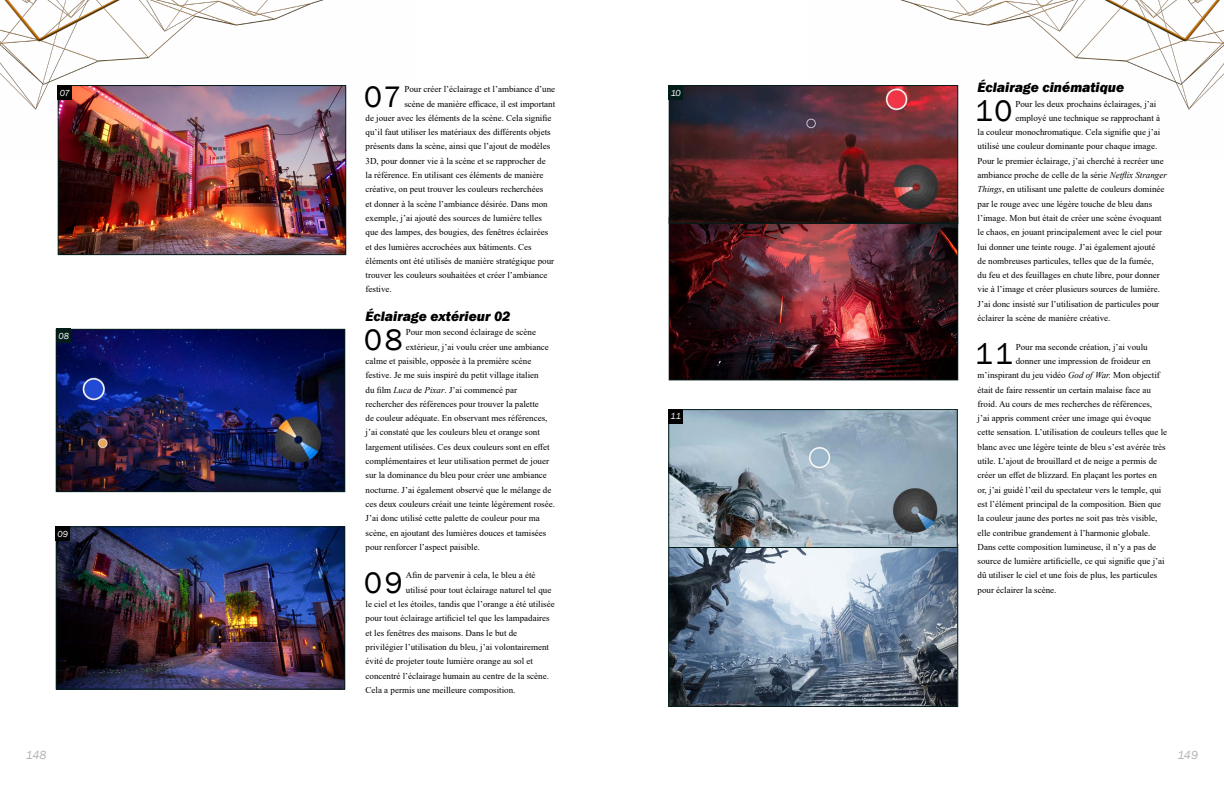
<style>
.page{position:relative;width:1224px;height:792px;background:#fff}
.page>*{position:absolute;margin:0;border:0;box-sizing:border-box;transform-origin:0 0}
.t1{font:30.5px "Franklin Gothic";letter-spacing:.075em;color:#000}
.t2{font:italic 800 14px "Franklin Gothic";color:#000}
.t3{font:italic 12px "Franklin Gothic";letter-spacing:-.015em;color:#b4b4b4}
.t4{font:9px "Times New Roman";color:#000}
.t5{font:italic 9px "Franklin Gothic";letter-spacing:-.015em;color:#fff}
.s1{font-style:italic}
</style>
<div class="page">
<img style="left:900px;top:0;width:324px;height:162px">
<img style="left:0;top:0;width:347px;height:162px">
<img style="left:60px;top:87px;width:284px;height:166px">
<div style="left:58px;top:85px;width:288px;height:170px;border:1px solid #021c1a"></div>
<img style="left:670px;top:548px;width:286px;height:157px">
<div style="left:668px;top:544px;width:290px;height:163px;border:1px solid #021c1a"></div>
<img style="left:58px;top:331px;width:285px;height:159px">
<div style="left:56px;top:329px;width:289px;height:163px;border:1px solid #021c1a"></div>
<img style="left:58px;top:528px;width:285px;height:160px">
<div style="left:56px;top:526px;width:289px;height:164px;border:1px solid #021c1a"></div>
<img style="left:671px;top:224px;width:285px;height:154px">
<div style="left:669px;top:217px;width:289px;height:163px;border:1px solid #021c1a"></div>
<img style="left:670px;top:411px;width:286px;height:135px">
<div style="left:668px;top:409px;width:290px;height:139px;border:1px solid #021c1a"></div>
<img style="left:671px;top:87px;width:285px;height:135px">
<div style="left:669px;top:85px;width:289px;height:139px;border:1px solid #021c1a"></div>
<div style="left:669px;top:409px;width:14px;height:14px;background:#020203"></div>
<div style="left:669px;top:86px;width:14px;height:14px;background:#021c1a"></div>
<div style="left:57px;top:329px;width:14px;height:14px;background:#021c1a"></div>
<div style="left:58px;top:86px;width:14px;height:14px;background:#020203"></div>
<div style="left:56px;top:526px;width:14px;height:14px;background:#020203"></div>
<p class="t5" style="left:60px;top:87px;width:12px">07</p>
<p class="t5" style="left:59px;top:330px;width:12px">08</p>
<p class="t5" style="left:58px;top:528px;width:12px">09</p>
<h1 class="t1" style="left:364px;top:77px;width:39px">07</h1>
<p class="t4" style="left:404px;top:83px;width:152px">Pour créer l’éclairage et l’ambiance d’une</p>
<p class="t4" style="left:404px;top:97px;width:152px">scène de manière efficace, il est important</p>
<p class="t4" style="left:366px;top:112px;width:187px">de jouer avec les éléments de la scène. Cela signifie</p>
<p class="t4" style="left:366px;top:126px;width:187px">qu’il faut utiliser les matériaux des différents objets</p>
<p class="t4" style="left:366px;top:140px;width:186px">présents dans la scène, ainsi que l’ajout de modèles</p>
<p class="t4" style="left:366px;top:154px;width:182px">3D, pour donner vie à la scène et se rapprocher de</p>
<p class="t4" style="left:366px;top:169px;width:179px">la référence. En utilisant ces éléments de manière</p>
<p class="t4" style="left:366px;top:183px;width:179px">créative, on peut trouver les couleurs recherchées</p>
<p class="t4" style="left:366px;top:197px;width:184px">et donner à la scène l’ambiance désirée. Dans mon</p>
<p class="t4" style="left:366px;top:212px;width:178px">exemple, j’ai ajouté des sources de lumière telles</p>
<p class="t4" style="left:366px;top:226px;width:184px">que des lampes, des bougies, des fenêtres éclairées</p>
<p class="t4" style="left:366px;top:240px;width:168px">et des lumières accrochées aux bâtiments. Ces</p>
<p class="t4" style="left:366px;top:255px;width:190px">éléments ont été utilisés de manière stratégique pour</p>
<p class="t4" style="left:366px;top:269px;width:183px">trouver les couleurs souhaitées et créer l’ambiance</p>
<p class="t4" style="left:366px;top:283px;width:28px">festive.</p>
<h2 class="t2" style="left:366px;top:307px;width:146px">Éclairage extérieur 02</h2>
<h1 class="t1" style="left:364px;top:321px;width:40px">08</h1>
<p class="t4" style="left:406px;top:326px;width:132px">Pour mon second éclairage de scène</p>
<p class="t4" style="left:406px;top:340px;width:145px">extérieur, j’ai voulu créer une ambiance</p>
<p class="t4" style="left:366px;top:355px;width:167px">calme et paisible, opposée à la première scène</p>
<p class="t4" style="left:366px;top:369px;width:175px">festive. Je me suis inspiré du petit village italien</p>
<p class="t4" style="left:366px;top:383px;width:153px">du film <span class="s1">Luca</span> de <span class="s1">Pixar</span>. J’ai commencé par</p>
<p class="t4" style="left:366px;top:398px;width:175px">rechercher des références pour trouver la palette</p>
<p class="t4" style="left:366px;top:412px;width:183px">de couleur adéquate. En observant mes références,</p>
<p class="t4" style="left:366px;top:426px;width:176px">j’ai constaté que les couleurs bleu et orange sont</p>
<p class="t4" style="left:366px;top:440px;width:186px">largement utilisées. Ces deux couleurs sont en effet</p>
<p class="t4" style="left:366px;top:455px;width:185px">complémentaires et leur utilisation permet de jouer</p>
<p class="t4" style="left:366px;top:469px;width:183px">sur la dominance du bleu pour créer une ambiance</p>
<p class="t4" style="left:366px;top:483px;width:187px">nocturne. J’ai également observé que le mélange de</p>
<p class="t4" style="left:366px;top:498px;width:191px">ces deux couleurs créait une teinte légèrement rosée.</p>
<p class="t4" style="left:366px;top:512px;width:176px">J’ai donc utilisé cette palette de couleur pour ma</p>
<p class="t4" style="left:366px;top:526px;width:182px">scène, en ajoutant des lumières douces et tamisées</p>
<p class="t4" style="left:366px;top:541px;width:116px">pour renforcer l’aspect paisible.</p>
<h1 class="t1" style="left:364px;top:564px;width:40px">09</h1>
<p class="t4" style="left:406px;top:569px;width:131px">Afin de parvenir à cela, le bleu a été</p>
<p class="t4" style="left:406px;top:583px;width:147px">utilisé pour tout éclairage naturel tel que</p>
<p class="t4" style="left:366px;top:598px;width:191px">le ciel et les étoiles, tandis que l’orange a été utilisée</p>
<p class="t4" style="left:366px;top:612px;width:186px">pour tout éclairage artificiel tel que les lampadaires</p>
<p class="t4" style="left:366px;top:626px;width:153px">et les fenêtres des maisons. Dans le but de</p>
<p class="t4" style="left:366px;top:641px;width:185px">privilégier l’utilisation du bleu, j’ai volontairement</p>
<p class="t4" style="left:366px;top:655px;width:169px">évité de projeter toute lumière orange au sol et</p>
<p class="t4" style="left:366px;top:669px;width:185px">concentré l’éclairage humain au centre de la scène.</p>
<p class="t4" style="left:366px;top:684px;width:151px">Cela a permis une meilleure composition.</p>
<p class="t5" style="left:671px;top:87px;width:12px">10</p>
<p class="t5" style="left:671px;top:411px;width:12px">11</p>
<h2 class="t2" style="left:978px;top:78px;width:148px">Éclairage cinématique</h2>
<h1 class="t1" style="left:975px;top:92px;width:39px">10</h1>
<p class="t4" style="left:1015px;top:97px;width:142px">Pour les deux prochains éclairages, j’ai</p>
<p class="t4" style="left:1015px;top:112px;width:146px">employé une technique se rapprochant à</p>
<p class="t4" style="left:978px;top:126px;width:184px">la couleur monochromatique. Cela signifie que j’ai</p>
<p class="t4" style="left:978px;top:140px;width:181px">utilisé une couleur dominante pour chaque image.</p>
<p class="t4" style="left:978px;top:154px;width:188px">Pour le premier éclairage, j’ai cherché à recréer une</p>
<p class="t4" style="left:978px;top:169px;width:191px">ambiance proche de celle de la série <span class="s1">Netflix Stranger</span></p>
<p class="t4" style="left:978px;top:183px;width:188px"><span class="s1">Things</span>, en utilisant une palette de couleurs dominée</p>
<p class="t4" style="left:978px;top:197px;width:176px">par le rouge avec une légère touche de bleu dans</p>
<p class="t4" style="left:978px;top:212px;width:186px">l’image. Mon but était de créer une scène évoquant</p>
<p class="t4" style="left:978px;top:226px;width:186px">le chaos, en jouant principalement avec le ciel pour</p>
<p class="t4" style="left:978px;top:240px;width:179px">lui donner une teinte rouge. J’ai également ajouté</p>
<p class="t4" style="left:978px;top:255px;width:178px">de nombreuses particules, telles que de la fumée,</p>
<p class="t4" style="left:978px;top:269px;width:184px">du feu et des feuillages en chute libre, pour donner</p>
<p class="t4" style="left:978px;top:283px;width:184px">vie à l’image et créer plusieurs sources de lumière.</p>
<p class="t4" style="left:978px;top:297px;width:183px">J’ai donc insisté sur l’utilisation de particules pour</p>
<p class="t4" style="left:978px;top:312px;width:134px">éclairer la scène de manière créative.</p>
<h1 class="t1" style="left:975px;top:335px;width:40px">11</h1>
<p class="t4" style="left:1016px;top:340px;width:133px">Pour ma seconde création, j’ai voulu</p>
<p class="t4" style="left:1016px;top:355px;width:136px">donner une impression de froideur en</p>
<p class="t4" style="left:978px;top:369px;width:184px">m’inspirant du jeu vidéo <span class="s1">God of War.</span> Mon objectif</p>
<p class="t4" style="left:978px;top:383px;width:175px">était de faire ressentir un certain malaise face au</p>
<p class="t4" style="left:978px;top:398px;width:176px">froid. Au cours de mes recherches de références,</p>
<p class="t4" style="left:978px;top:412px;width:175px">j’ai appris comment créer une image qui évoque</p>
<p class="t4" style="left:978px;top:426px;width:191px">cette sensation. L’utilisation de couleurs telles que le</p>
<p class="t4" style="left:978px;top:440px;width:190px">blanc avec une légère teinte de bleu s’est avérée très</p>
<p class="t4" style="left:978px;top:455px;width:181px">utile. L’ajout de brouillard et de neige a permis de</p>
<p class="t4" style="left:978px;top:469px;width:181px">créer un effet de blizzard. En plaçant les portes en</p>
<p class="t4" style="left:978px;top:483px;width:185px">or, j’ai guidé l’œil du spectateur vers le temple, qui</p>
<p class="t4" style="left:978px;top:498px;width:185px">est l’élément principal de la composition. Bien que</p>
<p class="t4" style="left:978px;top:512px;width:181px">la couleur jaune des portes ne soit pas très visible,</p>
<p class="t4" style="left:978px;top:526px;width:174px">elle contribue grandement à l’harmonie globale.</p>
<p class="t4" style="left:978px;top:541px;width:180px">Dans cette composition lumineuse, il n’y a pas de</p>
<p class="t4" style="left:978px;top:555px;width:189px">source de lumière artificielle, ce qui signifie que j’ai</p>
<p class="t4" style="left:978px;top:569px;width:181px">dû utiliser le ciel et une fois de plus, les particules</p>
<p class="t4" style="left:978px;top:583px;width:80px">pour éclairer la scène.</p>
<h3 class="t3" style="left:26px;top:748px;width:22px">148</h3>
<h3 class="t3" style="left:1177px;top:748px;width:22px">149</h3>
</div>
